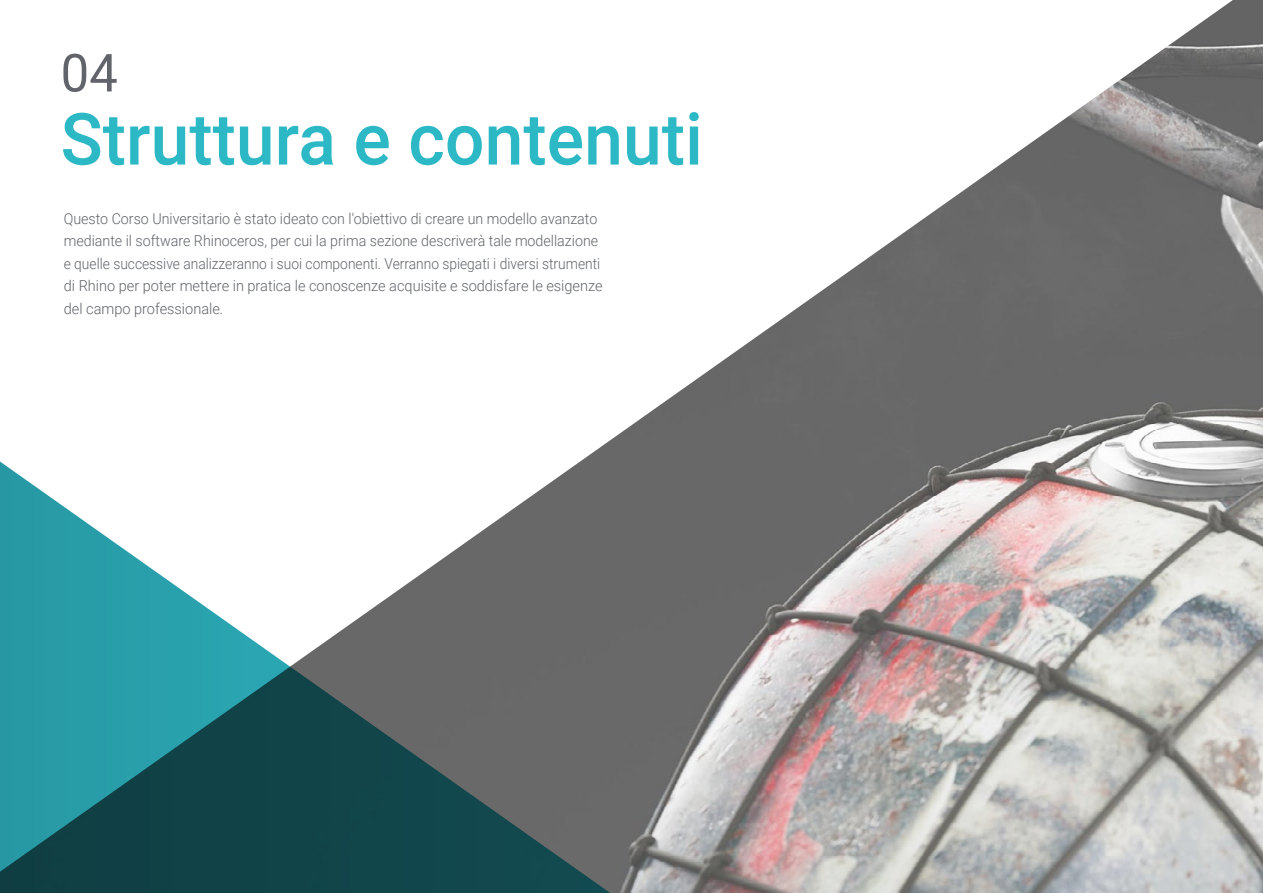
<style>
.page{position:relative;width:1263px;height:893px;background:#fff}
.page>*{position:absolute;margin:0;border:0;box-sizing:border-box;transform-origin:0 0}
.t1{font:500 72px "Roboto";color:#2db8c5}
.t2{font:52.5px "Roboto";color:#61646a}
.t3{font:300 15px/22.5px "Roboto";color:#61646a;scale:.95 1}
</style>
<div class="page">
<img style="left:602px;top:0;width:661px;height:893px">
<svg style="left:0;top:446px;width:640px;height:447px"></svg>
<h2 class="t2" style="left:61px;top:36px;width:59px">04</h2>
<h1 class="t1" style="left:61px;top:89px;width:644px">Struttura e contenuti</h1>
<p class="t3" style="left:64px;top:207px;width:569px">Questo Corso Universitario è stato ideato con l'obiettivo di creare un modello avanzato mediante il software Rhinoceros, per cui la prima sezione descriverà tale modellazione e quelle successive analizzeranno i suoi componenti. Verranno spiegati i diversi strumenti di Rhino per poter mettere in pratica le conoscenze acquisite e soddisfare le esigenze del campo professionale.</p>
</div>
